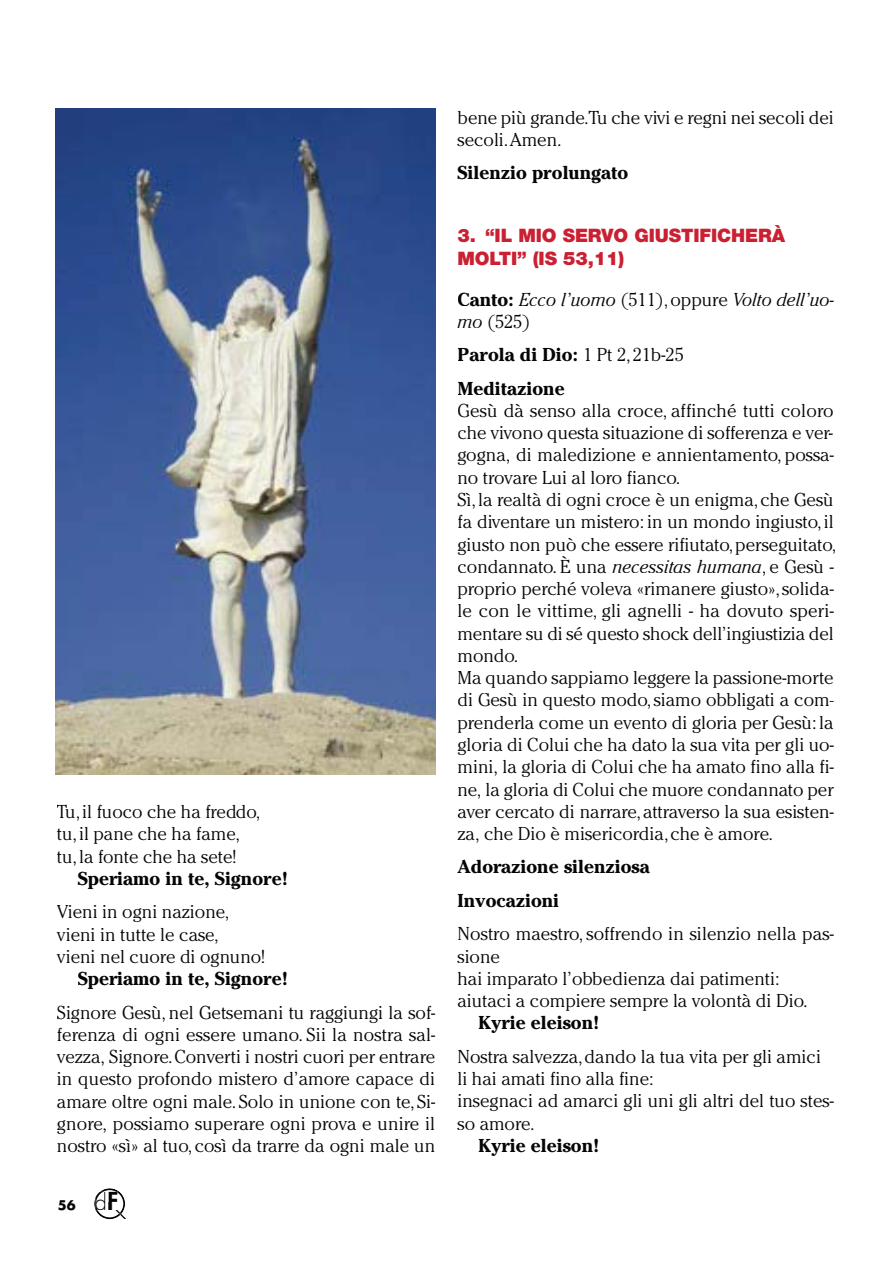
<style>
.page{position:relative;width:893px;height:1263px;background:#fff}
.page>*{position:absolute;margin:0;border:0;box-sizing:border-box;transform-origin:0 0}
.t1{font:300 18.6px/22.2px "Cheltenham";color:#040505}
.t2{font:700 18.6px/33.5px "Cheltenham";color:#040505}
.t3{font:italic 300 18.6px/22.2px "Cheltenham";color:#040505}
.t4{font:900 18.6px/22.2px "Helvetica Neue";letter-spacing:-.005em;color:#cb1f32}
.t5{font:700 13.05px "Futura";color:#040505}
.s1{font-family:"Futura Std";font-weight:300;font-size:22.05px}
.s2{font-family:"Futura Std";font-weight:800;font-size:24.45px}
.s3{font-weight:700;font-style:normal}
.s4{font-style:normal}
.s5{font-weight:300}
.s6{font-style:italic}
</style>
<div class="page">
<svg style="left:94px;top:1188px;width:32px;height:32px"></svg>
<div style="left:108px;top:1202px;width:10px;height:8px;background:#fff"></div>
<img style="left:56px;top:109px;width:380px;height:665px">
<p class="t1" style="left:57px;top:802px;width:205px">Tu, il fuoco che ha freddo, tu, il pane che ha fame, tu, la fonte che ha sete!</p>
<p class="t2" style="left:78px;top:864px;width:212px">Speriamo in te, Signore!</p>
<p class="t1" style="left:57px;top:903px;width:210px">Vieni in ogni nazione, vieni in tutte le case,<br>vieni nel cuore di ognuno!</p>
<p class="t2" style="left:78px;top:964px;width:212px">Speriamo in te, Signore!</p>
<p class="t1" style="left:57px;top:1003px;width:380px;text-align:justify">Signore Gesù, nel Getsemani tu raggiungi la sof&shy;ferenza di ogni essere umano. Sii la nostra sal&shy;vezza, Signore. Converti i nostri cuori per entrare in questo profondo mistero d’amore capace di amare oltre ogni male. Solo in unione con te, Si&shy;gnore, possiamo superare ogni prova e unire il nostro «sì» al tuo, così da trarre da ogni male un</p>
<p class="t5" style="left:58px;top:1199px;width:62px">56 <span class="s1">d</span><span class="s2">F</span></p>
<p class="t1" style="left:457px;top:108px;width:378px">bene più grande.Tu che vivi e regni nei secoli dei secoli. Amen.</p>
<p class="t2" style="left:457px;top:158px;width:172px">Silenzio prolungato</p>
<p class="t4" style="left:457px;top:226px;width:329px">3. “IL MIO SERVO GIUSTIFICHERÀ<br>MOLTI” (IS 53,11)</p>
<p class="t3" style="left:457px;top:290px;width:378px"><span class="s3">Canto:</span> Ecco l’uomo <span class="s4">(511), oppure</span> Volto dell’uo&shy;mo <span class="s4">(525)</span></p>
<p class="t2" style="left:457px;top:340px;width:228px">Parola di Dio: <span class="s5">1 Pt 2, 21b-25<br></span>Meditazione</p>
<p class="t1" style="left:457px;top:401px;width:380px">Gesù dà senso alla croce, affinché tutti coloro che vivono questa situazione di sofferenza e ver&shy;gogna, di maledizione e annientamento, possa&shy;no trovare Lui al loro fianco.<br>Sì, la realtà di ogni croce è un enigma, che Gesù fa diventare un mistero: in un mondo ingiusto, il giusto non può che essere rifiutato, perseguitato, condannato. È una <span class="s6">necessitas humana</span>, e Gesù - proprio perché voleva «rimanere giusto», solida&shy;le con le vittime, gli agnelli - ha dovuto speri&shy;mentare su di sé questo shock dell’ingiustizia del mondo.<br>Ma quando sappiamo leggere la passione-morte di Gesù in questo modo, siamo obbligati a com&shy;prenderla come un evento di gloria per Gesù: la gloria di Colui che ha dato la sua vita per gli uo&shy;mini, la gloria di Colui che ha amato fino alla fi&shy;ne, la gloria di Colui che muore condannato per aver cercato di narrare, attraverso la sua esisten&shy;za, che Dio è misericordia, che è amore.</p>
<p class="t2" style="left:457px;top:852px;width:194px">Adorazione silenziosa<br>Invocazioni</p>
<p class="t1" style="left:457px;top:925px;width:378px">Nostro maestro, soffrendo in silenzio nella pas&shy;sione<br>hai imparato l’obbedienza dai patimenti: aiutaci a compiere sempre la volontà di Dio.</p>
<p class="t2" style="left:478px;top:1008px;width:123px">Kyrie eleison!</p>
<p class="t1" style="left:457px;top:1047px;width:378px">Nostra salvezza, dando la tua vita per gli amici li hai amati fino alla fine:<br>insegnaci ad amarci gli uni gli altri del tuo stes&shy;so amore.</p>
<p class="t2" style="left:478px;top:1131px;width:123px">Kyrie eleison!</p>
</div>
